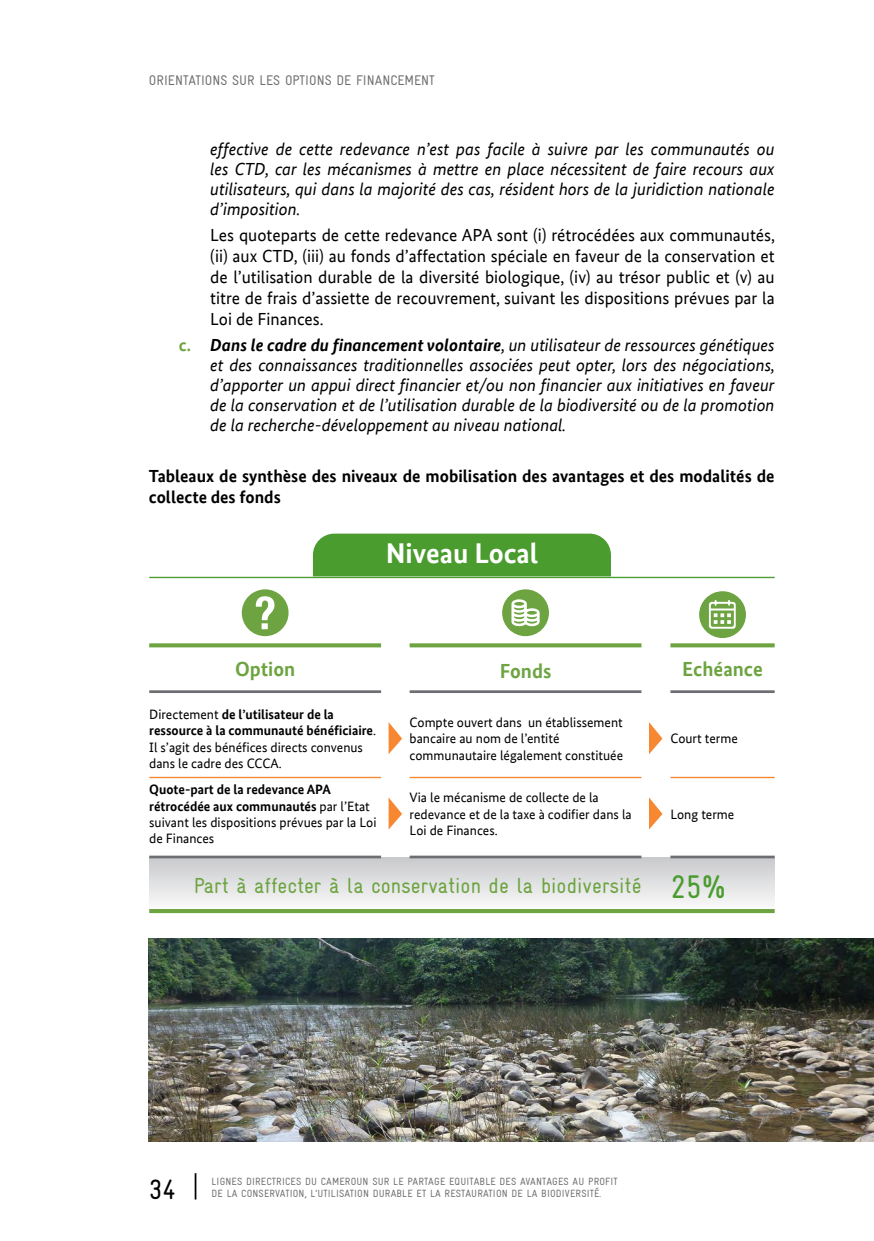
<style>
.page{position:relative;width:874px;height:1241px;background:#fff}
.page>*{position:absolute;margin:0;border:0;box-sizing:border-box;transform-origin:0 0}
.t1{font:700 28.53px "Bundes Sans Office";color:#fff}
.t2{font:condensed 28px "Gravur";color:#000}
.t3{font:condensed 21.7px "Gravur";color:#6da441}
.t4{font:700 20.47px "Bundes Sans Office";color:#6da441}
.t5{font:italic 17.5px/20.1px "Bundes Sans Office";color:#000;text-align:justify}
.t6{font:17.5px/21px "Bundes Sans Office";color:#000;text-align:justify}
.t7{font:700 17.5px/21px "Bundes Sans Office";color:#000}
.t8{font:condensed 14px "Gravur";color:#6d6e71}
.t9{font:13.65px/16.3px "Bundes Sans Office";color:#000}
.t10{font:condensed 10.5px/12.6px "Gravur";letter-spacing:.015em;color:#6d6e71}
.s1{font-weight:700;font-style:normal;color:#6da441}
.s2{font-weight:700}
.s3{font-size:32.9px;color:#4a9c2e}
</style>
<div class="page">
<img style="left:149px;top:938px;width:724px;height:203px">
<hr style="left:194px;top:1172px;width:2px;height:27px;background:#000">
<svg style="left:149px;top:856px;width:625px;height:47px;background:#dddedf"></svg>
<div style="left:313px;top:533px;width:297px;height:43px;background:#4a9c2e"></div>
<svg style="left:149px;top:643px;width:232px;height:4px"></svg>
<svg style="left:409px;top:643px;width:232px;height:4px"></svg>
<div style="left:149px;top:908px;width:625px;height:5px;background:#6da441"></div>
<hr style="left:149px;top:576px;width:625px;height:2px;background:#4a9c2e">
<svg style="left:670px;top:643px;width:104px;height:4px"></svg>
<hr style="left:149px;top:690px;width:232px;height:3px;background:#6d6e71">
<hr style="left:149px;top:776px;width:232px;height:2px;background:#f78730">
<hr style="left:149px;top:855px;width:232px;height:3px;background:#6d6e71">
<hr style="left:409px;top:690px;width:232px;height:3px;background:#6d6e71">
<hr style="left:409px;top:776px;width:232px;height:2px;background:#f78730">
<hr style="left:409px;top:855px;width:232px;height:3px;background:#6d6e71">
<hr style="left:670px;top:690px;width:104px;height:3px;background:#6d6e71">
<hr style="left:670px;top:776px;width:104px;height:2px;background:#f78730">
<hr style="left:670px;top:855px;width:104px;height:3px;background:#6d6e71">
<svg style="left:388px;top:722px;width:14px;height:32px"></svg>
<svg style="left:388px;top:797px;width:14px;height:32px"></svg>
<svg style="left:649px;top:722px;width:13px;height:32px"></svg>
<svg style="left:649px;top:797px;width:13px;height:32px"></svg>
<div style="left:242px;top:589px;width:46px;height:47px;background:#6da441;border-radius:50%"></div>
<div style="left:502px;top:589px;width:46px;height:47px;background:#6da441;border-radius:50%"></div>
<div style="left:698px;top:591px;width:47px;height:47px;background:#6da441;border-radius:50%"></div>
<svg style="left:255px;top:596px;width:19px;height:33px"></svg>
<svg style="left:511px;top:599px;width:28px;height:27px"></svg>
<svg style="left:708px;top:600px;width:27px;height:28px"></svg>
<p class="t8" style="left:149px;top:73px;width:287px">ORIENTATIONS SUR LES OPTIONS DE FINANCEMENT</p>
<p class="t5" style="left:210px;top:139px;width:565px">effective de cette redevance n’est pas facile à suivre par les communautés ou les CTD, car les mécanismes à mettre en place nécessitent de faire recours aux utilisateurs, qui dans la majorité des cas, résident hors de la juridiction nationale d’imposition.</p>
<p class="t6" style="left:210px;top:225px;width:566px">Les quoteparts de cette redevance APA sont (i) rétrocédées aux communautés, (ii) aux CTD, (iii) au fonds d’affectation spéciale en faveur de la conservation et de l’utilisation durable de la diversité biologique, (iv) au trésor public et (v) au titre de frais d’assiette de recouvrement, suivant les dispositions prévues par la Loi de Finances.</p>
<p class="t5" style="left:210px;top:334px;width:566px;text-indent:-32px"><span class="s1">c.</span> <span class="s2">Dans le cadre du financement volontaire</span>, un utilisateur de ressources génétiques et des connaissances traditionnelles associées peut opter, lors des négociations, d’apporter un appui direct financier et/ou non financier aux initiatives en faveur de la conservation et de l’utilisation durable de la biodiversité ou de la promotion de la recherche-développement au niveau national.</p>
<p class="t7" style="left:149px;top:465px;width:627px">Tableaux de synthèse des niveaux de mobilisation des avantages et des modalités de collecte des fonds</p>
<p class="t4" style="left:235px;top:657px;width:62px">Option</p>
<h1 class="t1" style="left:385px;top:536px;width:154px">Niveau Local</h1>
<p class="t4" style="left:499px;top:658px;width:53px">Fonds</p>
<p class="t4" style="left:682px;top:657px;width:82px">Echéance</p>
<p class="t9" style="left:149px;top:706px;width:228px">Directement <span class="s2">de l’utilisateur de la ressource à la communauté bénéficiaire</span>.<br>Il s’agit des bénéfices directs convenus dans le cadre des CCCA.</p>
<p class="t9" style="left:149px;top:781px;width:229px"><span class="s2">Quote-part de la redevance APA rétrocédée aux communautés</span> par l’Etat suivant les dispositions prévues par la Loi de Finances</p>
<p class="t3" style="left:194px;top:873px;width:533px">Part à affecter à la conservation de la biodiversité <span class="s3">25%</span></p>
<p class="t9" style="left:409px;top:714px;width:215px">Compte ouvert dans un établissement bancaire au nom de l’entité communautaire légalement constituée</p>
<p class="t9" style="left:409px;top:789px;width:223px">Via le mécanisme de collecte de la redevance et de la taxe à codifier dans la<br>Loi de Finances.</p>
<p class="t9" style="left:670px;top:730px;width:69px">Court terme</p>
<p class="t9" style="left:670px;top:805px;width:65px">Long terme</p>
<h2 class="t2" style="left:149px;top:1173px;width:28px">34</h2>
<p class="t10" style="left:211px;top:1174px;width:407px">LIGNES DIRECTRICES DU CAMEROUN SUR LE PARTAGE EQUITABLE DES AVANTAGES AU PROFIT<br>DE LA CONSERVATION, L’UTILISATION DURABLE ET LA RESTAURATION DE LA BIODIVERSITÉ.</p>
</div>
